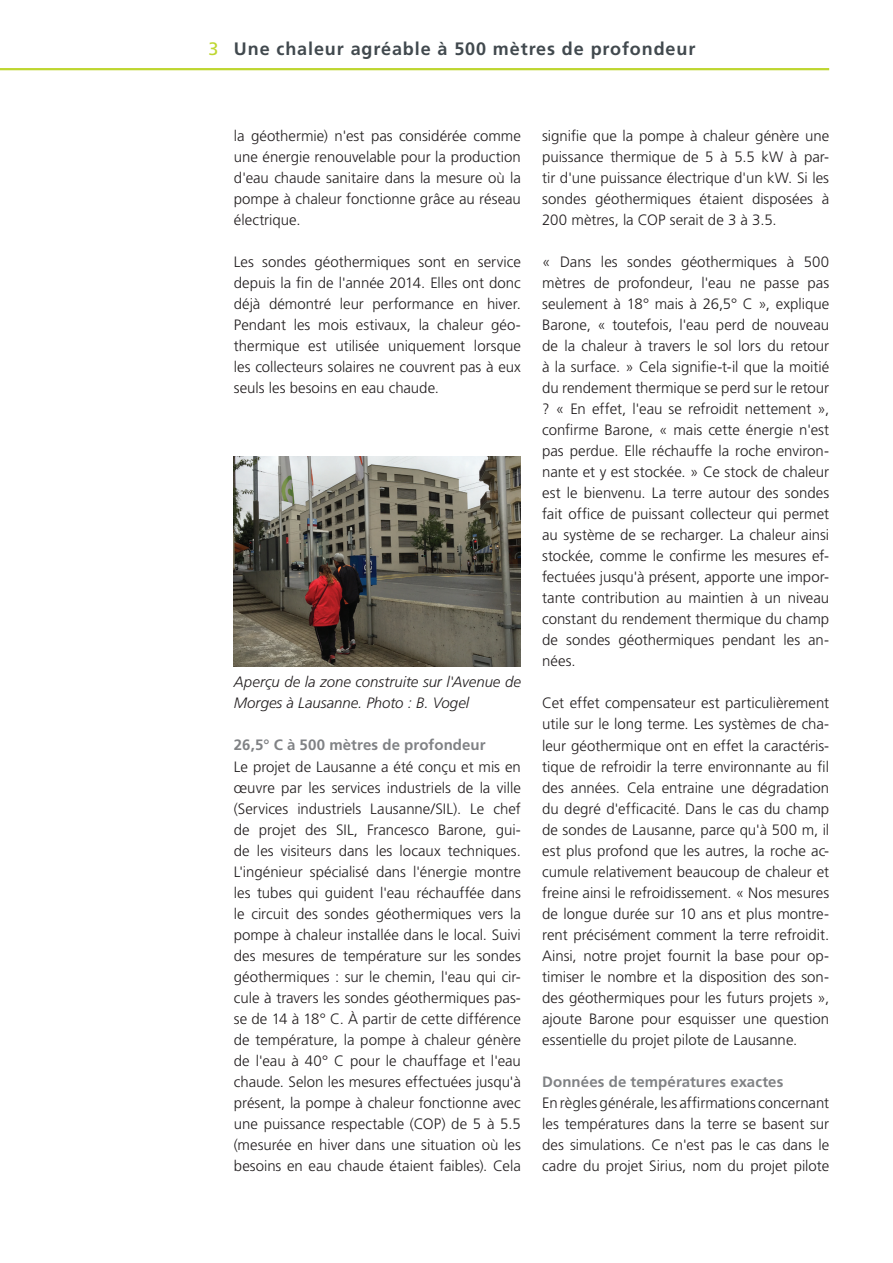
<style>
.page{position:relative;width:893px;height:1263px;background:#fff}
.page>*{position:absolute;margin:0;border:0;box-sizing:border-box;transform-origin:0 0}
.t1{font:700 18px "Frutiger LT Std";letter-spacing:.05em;color:#41494e}
.t2{font:300 15px/21px "Frutiger LT Std";color:#231f20;text-align:justify}
.t3{font:italic 300 15px/21px "Frutiger LT Std";color:#231f20}
.t4{font:700 15px "Frutiger LT Std";letter-spacing:.005em;color:#808285}
.s1{font-weight:400;color:#bed630}
</style>
<div class="page">
<hr style="left:0;top:68px;width:829px;height:2px;background:#bed630">
<img style="left:234px;top:456px;width:287px;height:210px">
<p class="t1" style="left:208px;top:38px;width:489px"><span class="s1">3</span> Une chaleur agréable à 500 mètres de profondeur</p>
<p class="t2" style="left:234px;top:126px;width:289px">la géothermie) n'est pas considérée comme une énergie renouvelable pour la production d'eau chaude sanitaire dans la mesure où la pompe à chaleur fonctionne grâce au réseau électrique.</p>
<p class="t2" style="left:234px;top:252px;width:289px">Les sondes géothermiques sont en service depuis la fin de l'année 2014. Elles ont donc déjà démontré leur performance en hiver.<br>Pendant les mois estivaux, la chaleur géo&shy;thermique est utilisée uniquement lorsque les collecteurs solaires ne couvrent pas à eux seuls les besoins en eau chaude.</p>
<p class="t3" style="left:234px;top:672px;width:288px">Aperçu de la zone construite sur l'Avenue de<br>Morges à Lausanne. Photo : B. Vogel</p>
<p class="t4" style="left:234px;top:736px;width:253px">26,5° C à 500 mètres de profondeur</p>
<p class="t2" style="left:234px;top:756px;width:289px">Le projet de Lausanne a été conçu et mis en œuvre par les services industriels de la ville (Services industriels Lausanne/SIL). Le chef de projet des SIL, Francesco Barone, gui&shy;de les visiteurs dans les locaux techniques.<br>L'ingénieur spécialisé dans l'énergie montre les tubes qui guident l'eau réchauffée dans le circuit des sondes géothermiques vers la pompe à chaleur installée dans le local. Suivi des mesures de température sur les sondes géothermiques : sur le chemin, l'eau qui cir&shy;cule à travers les sondes géothermiques pas&shy;se de 14 à 18° C. À partir de cette différence de température, la pompe à chaleur génère de l'eau à 40° C pour le chauffage et l'eau chaude. Selon les mesures effectuées jusqu'à présent, la pompe à chaleur fonctionne avec une puissance respectable (COP) de 5 à 5.5 (mesurée en hiver dans une situation où les besoins en eau chaude étaient faibles). Cela</p>
<p class="t2" style="left:542px;top:126px;width:289px">signifie que la pompe à chaleur génère une puissance thermique de 5 à 5.5 kW à par&shy;tir d'une puissance électrique d'un kW. Si les sondes géothermiques étaient disposées à 200 mètres, la COP serait de 3 à 3.5.</p>
<p class="t2" style="left:542px;top:252px;width:289px">« Dans les sondes géothermiques à 500 mètres de profondeur, l'eau ne passe pas seulement à 18° mais à 26,5° C », explique Barone, « toutefois, l'eau perd de nouveau de la chaleur à travers le sol lors du retour à la surface. » Cela signifie-t-il que la moitié du rendement thermique se perd sur le retour ? « En effet, l'eau se refroidit nettement », confirme Barone, « mais cette énergie n'est pas perdue. Elle réchauffe la roche environ&shy;nante et y est stockée. » Ce stock de chaleur est le bienvenu. La terre autour des sondes fait office de puissant collecteur qui permet au système de se recharger. La chaleur ainsi stockée, comme le confirme les mesures ef&shy;fectuées jusqu'à présent, apporte une impor&shy;tante contribution au maintien à un niveau constant du rendement thermique du champ de sondes géothermiques pendant les an&shy;nées.</p>
<p class="t2" style="left:542px;top:693px;width:289px">Cet effet compensateur est particulièrement utile sur le long terme. Les systèmes de cha&shy;leur géothermique ont en effet la caractéris&shy;tique de refroidir la terre environnante au fil des années. Cela entraine une dégradation du degré d'efficacité. Dans le cas du champ de sondes de Lausanne, parce qu'à 500 m, il est plus profond que les autres, la roche ac&shy;cumule relativement beaucoup de chaleur et freine ainsi le refroidissement. « Nos mesures de longue durée sur 10 ans et plus montre&shy;rent précisément comment la terre refroidit.<br>Ainsi, notre projet fournit la base pour op&shy;timiser le nombre et la disposition des son&shy;des géothermiques pour les futurs projets », ajoute Barone pour esquisser une question essentielle du projet pilote de Lausanne.</p>
<p class="t4" style="left:542px;top:1072px;width:243px">Données de températures exactes</p>
<p class="t2" style="left:542px;top:1092px;width:289px">En règles générale, les affirmations concernant les températures dans la terre se basent sur des simulations. Ce n'est pas le cas dans le cadre du projet Sirius, nom du projet pilote</p>
</div>
